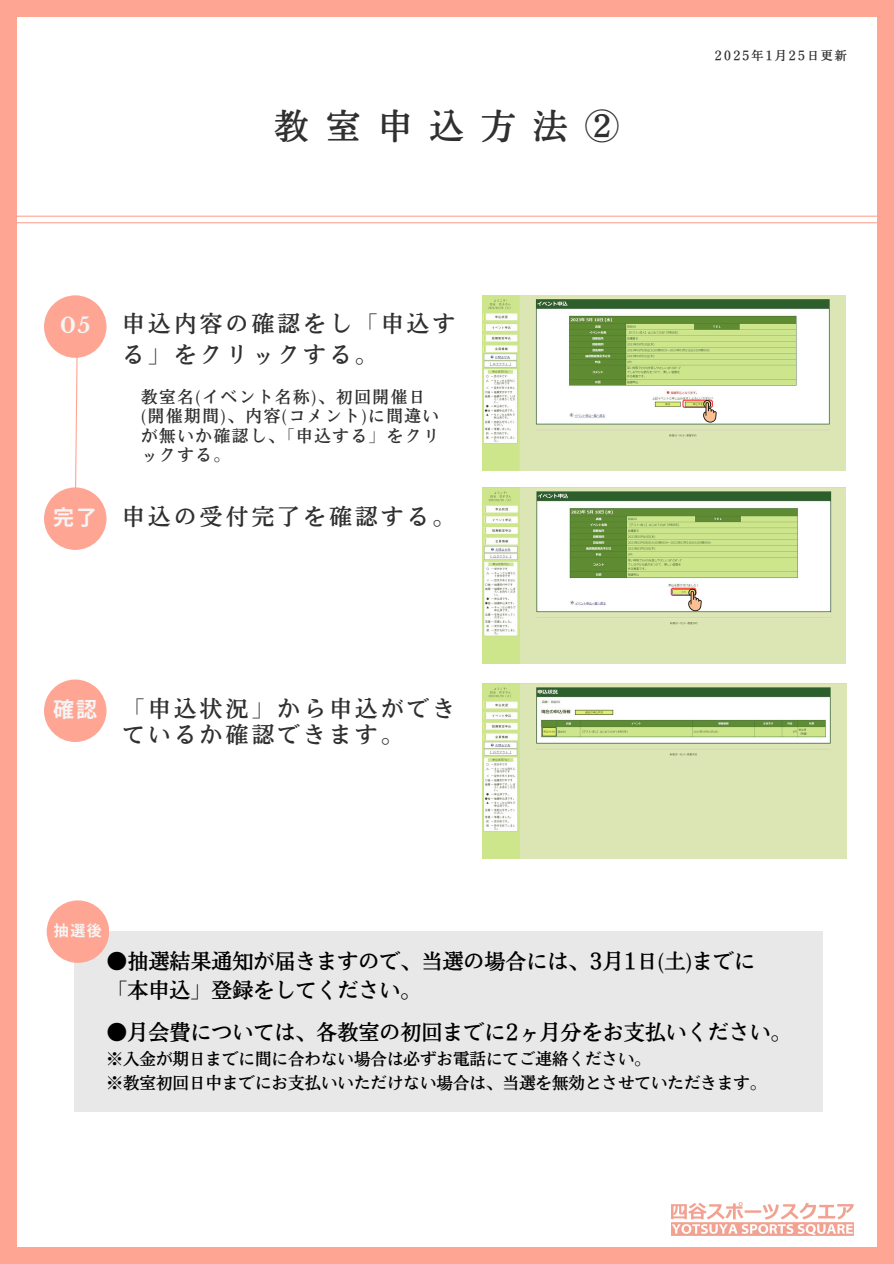
<style>
.page{position:relative;width:894px;height:1264px;background:#fff}
.page>*{position:absolute;margin:0;border:0;box-sizing:border-box;transform-origin:0 0}
.t1{font:34.5px "Nud Motoya Mincho Std W5";letter-spacing:.5em;color:#303030}
.t2{font:22.5px/30.3px "Nud Motoya Mincho Std W5";letter-spacing:.15em;color:#303030}
.t3{font:21px/29.2px "Nud Motoya Mincho Std W5";color:#000}
.t4{font:700 21px "Noto Sans CJ Ksc";color:#f5f5f5}
.t5{font:700 21px "Libre Baskerville";color:#f5f5f5}
.t6{font:16.5px/24px "Nud Motoya Mincho Std W5";color:#000}
.t7{font:16.5px/19.2px "Nud Motoya Mincho Std W5";letter-spacing:.1em;color:#303030}
.t8{font:700 15px "Noto Sans CJ Ksc";color:#f5f5f5}
.t9{font:12px "Nud Motoya Mincho Std W5";letter-spacing:.15em;color:#303030}
</style>
<div class="page">
<div style="left:0;top:0;width:893px;height:17px;background:#ffa594"></div>
<div style="left:0;top:1246px;width:893px;height:17px;background:#ffa594"></div>
<div style="left:0;top:0;width:17px;height:1263px;background:#ffa594"></div>
<div style="left:876px;top:0;width:17px;height:1263px;background:#ffa594"></div>
<svg style="left:75px;top:358px;width:3px;height:129px"></svg>
<hr style="left:0;top:222px;width:893px;height:1px;background:#ffa594">
<hr style="left:0;top:216px;width:893px;height:1px;background:#ffa594">
<div style="left:44px;top:295px;width:62px;height:63px;background:#ffa594;border-radius:50%"></div>
<div style="left:44px;top:487px;width:62px;height:63px;background:#ffa594;border-radius:50%"></div>
<div style="left:44px;top:679px;width:62px;height:63px;background:#ffa594;border-radius:50%"></div>
<img style="left:671px;top:1202px;width:181px;height:33px">
<img style="left:482px;top:295px;width:362px;height:176px">
<img style="left:482px;top:487px;width:362px;height:176px">
<img style="left:482px;top:683px;width:364px;height:176px">
<svg style="left:682px;top:399px;width:34px;height:23px"></svg>
<svg style="left:670px;top:587px;width:31px;height:24px"></svg>
<div style="left:75px;top:931px;width:747px;height:180px;background:#e8e8e8"></div>
<div style="left:47px;top:900px;width:62px;height:62px;background:#ffa594;border-radius:50%"></div>
<h2 class="t1" style="left:274px;top:109px;width:346px">教室申込方法②</h2>
<p class="t5" style="left:60px;top:313px;width:32px">05</p>
<p class="t2" style="left:122px;top:309px;width:334px">申込内容の確認をし「申込する」をクリックする。</p>
<h1 class="t7" style="left:141px;top:387px;width:300px">教室名(イベント名称)、初回開催日<br>(開催期間)、内容(コメント)に間違いが無いか確認し、「申込する」をクリックする。</h1>
<p class="t4" style="left:53px;top:501px;width:41px">完了</p>
<p class="t2" style="left:122px;top:501px;width:334px">申込の受付完了を確認する。</p>
<p class="t4" style="left:53px;top:693px;width:45px">確認</p>
<h2 class="t2" style="left:122px;top:695px;width:334px;line-height:25.8px">「申込状況」から申込ができているか確認できます。</h2>
<h2 class="t8" style="left:54px;top:918px;width:49px">抽選後</h2>
<h2 class="t9" style="left:714px;top:49px;width:134px">2025年1月 25日更新</h2>
<p class="t3" style="left:106px;top:946px;width:650px">●抽選結果通知が届きますので、当選の場合には、3月 1日 (土)までに「本申込」登録をしてください。</p>
<h2 class="t3" style="left:106px;top:1017px;width:686px">●月会費については、各教室の初回までに2ヶ月分をお支払いください。</h2>
<h2 class="t6" style="left:106px;top:1046px;width:661px">※入金が期日までに間に合わない場合は必ずお電話にてご連絡ください。<br>※教室初回日中までにお支払いいただけない場合は、当選を無効とさせていただきます。</h2>
</div>
